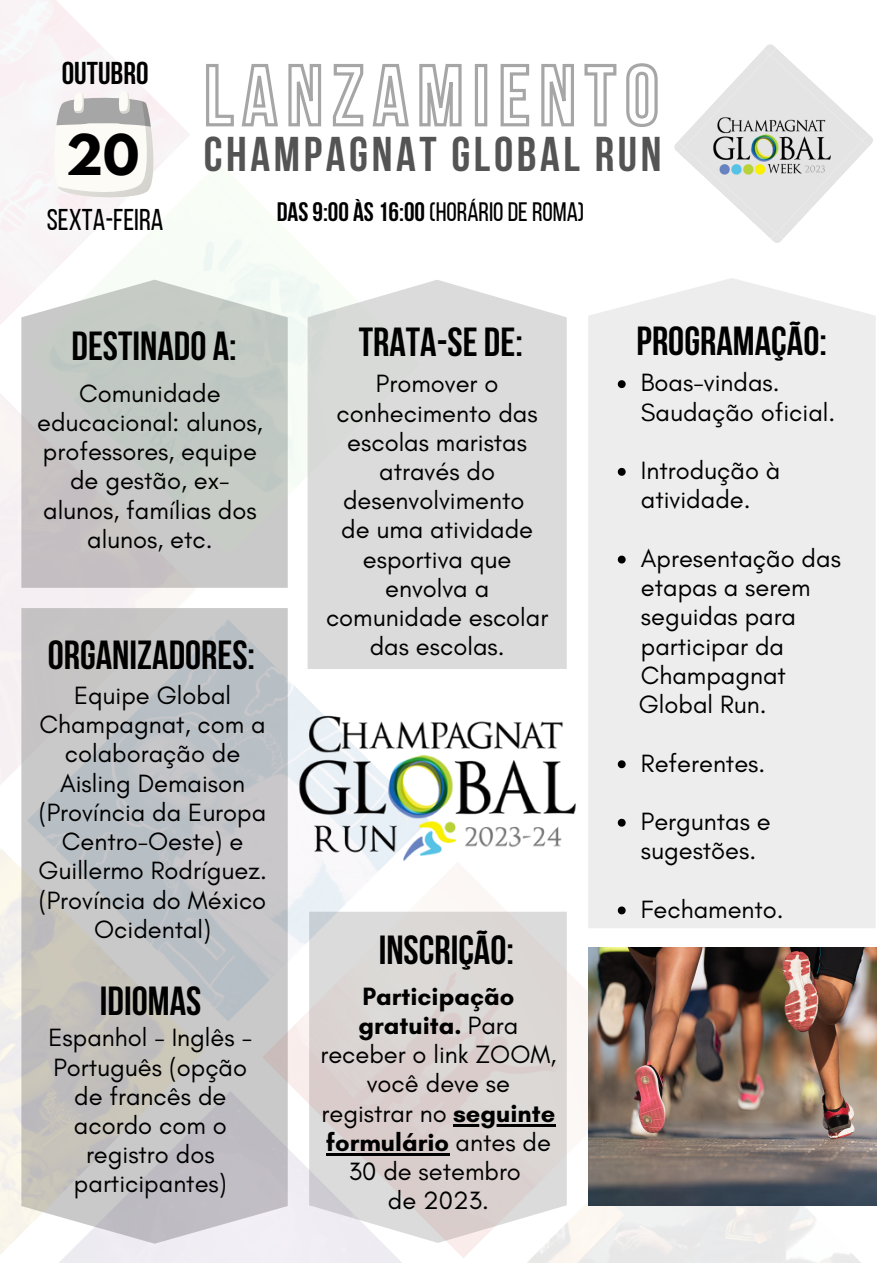
<style>
.page{position:relative;width:893px;height:1264px;background:#fff}
.page>*{position:absolute;margin:0;border:0;box-sizing:border-box;transform-origin:0 0}
.t1{font:700 49.65px "League Spartan";color:#000}
.t2{font:700 48.6px "Bebas Neue";letter-spacing:.075em;color:#545454}
.t3{font:700 40.5px "Bebas Neue";color:#000}
.t4{font:700 31.5px "Bebas Neue";color:#000}
.t5{font:30px "Bebas Neue";color:#000}
.t6{font:26.55px "Bebas Neue";color:#000}
.t7{font:25.5px/29.2px "Glacial Indifference";color:#000;text-align:center}
.s1{font-weight:700}
</style>
<div class="page">
<div style="left:21px;top:327px;width:267px;height:261px;background:#c9c9c9"></div>
<img style="left:27px;top:239px;width:280px;height:316px">
<img style="left:0;top:0;width:191px;height:327px">
<img style="left:0;top:388px;width:196px;height:397px">
<div style="left:21px;top:608px;width:267px;height:482px;background:#c9c9c9"></div>
<img style="left:27px;top:619px;width:283px;height:402px">
<img style="left:60px;top:1090px;width:341px;height:172px">
<img style="left:0;top:848px;width:204px;height:408px">
<img style="left:262px;top:861px;width:326px;height:397px">
<img style="left:515px;top:1095px;width:362px;height:167px">
<div style="left:307px;top:280px;width:259px;height:389px;background:#dbdbdb"></div>
<div style="left:588px;top:278px;width:287px;height:650px;background:#ededed"></div>
<svg style="left:674px;top:44px;width:199px;height:199px"></svg>
<img style="left:708px;top:114px;width:130px;height:63px">
<svg style="left:53px;top:91px;width:102px;height:110px"></svg>
<div style="left:61px;top:123px;width:84px;height:62px;background:#fcfbf5;border-radius:31px"></div>
<img style="left:288px;top:701px;width:306px;height:169px">
<img style="left:588px;top:947px;width:288px;height:258px">
<svg style="left:617px;top:380px;width:8px;height:8px"></svg>
<svg style="left:617px;top:468px;width:8px;height:8px"></svg>
<svg style="left:617px;top:555px;width:8px;height:8px"></svg>
<svg style="left:617px;top:760px;width:8px;height:8px"></svg>
<svg style="left:617px;top:818px;width:8px;height:8px"></svg>
<svg style="left:617px;top:906px;width:8px;height:8px"></svg>
<hr style="left:453px;top:1123px;width:102px;height:3px;background:#000">
<hr style="left:326px;top:1153px;width:123px;height:2px;background:#000">
<svg style="left:206px;top:63px;width:452px;height:64px"></svg>
<p class="t4" style="left:62px;top:61px;width:88px">OUTUBRO</p>
<p class="t1" style="left:66px;top:131px;width:75px">20</p>
<p class="t5" style="left:47px;top:207px;width:118px">SEXTA-FEIRA</p>
<p class="t2" style="left:204px;top:134px;width:459px">CHAMPAGNAT GLOBAL RUN</p>
<p class="t6" style="left:277px;top:201px;width:309px"><span class="s1">DAS9:00 ÀS16:00</span>(HORÁRIODEROMA)</p>
<p class="t3" style="left:72px;top:329px;width:167px">DESTINADO A:</p>
<p class="t3" style="left:358px;top:326px;width:166px">TRATA-SE DE:</p>
<p class="t3" style="left:636px;top:325px;width:192px">PROGRAMAÇÃO:</p>
<p class="t7" style="left:37px;top:378px;width:227px">Comunidade educacional: alunos, professores, equipe de gestão, ex&shy;alunos, famílias dos alunos, etc.</p>
<p class="t7" style="left:336px;top:369px;width:202px">Promover o conhecimento das escolas maristas através do desenvolvimento</p>
<p class="t7" style="left:326px;top:515px;width:224px">de uma atividade esportiva que envolva a comunidade escolar das escolas.</p>
<p class="t3" style="left:48px;top:638px;width:209px">ORGANIZADORES:</p>
<p class="t7" style="left:38px;top:680px;width:230px">Equipe Global<br>Champagnat, com a colaboração de<br>Aisling Demaison (Província da Europa<br>Centro-Oeste) e<br>Guillermo Rodríguez. (Província do México<br>Ocidental)</p>
<p class="t3" style="left:100px;top:984px;width:103px">IDIOMAS</p>
<p class="t7" style="left:48px;top:1022px;width:205px">Espanhol - Inglês -<br>Português (opção de francês de acordo com o registro dos participantes)</p>
<p class="t3" style="left:378px;top:933px;width:137px">INSCRIÇÃO:</p>
<p class="t7" style="left:320px;top:981px;width:237px"><span class="s1">Participação gratuita.</span> Para receber o link ZOOM, você deve se registrar no <span class="s1">seguinte formulário</span> antes de<br>30 de setembro</p>
<p class="t7" style="left:388px;top:1185px;width:102px">de 2023.</p>
<p class="t7" style="left:640px;top:368px;width:196px;text-align:left">Boas-vindas.<br>Saudação oficial.</p>
<p class="t7" style="left:640px;top:455px;width:141px;text-align:left">Introdução à atividade.</p>
<p class="t7" style="left:640px;top:543px;width:201px;text-align:left">Apresentação das etapas a serem seguidas para participar da<br>Champagnat</p>
<p class="t7" style="left:638px;top:689px;width:129px">Global Run.</p>
<p class="t7" style="left:640px;top:748px;width:126px">Referentes.</p>
<p class="t7" style="left:640px;top:806px;width:131px;text-align:left">Perguntas e sugestões.</p>
<p class="t7" style="left:640px;top:894px;width:144px">Fechamento.</p>
</div>
